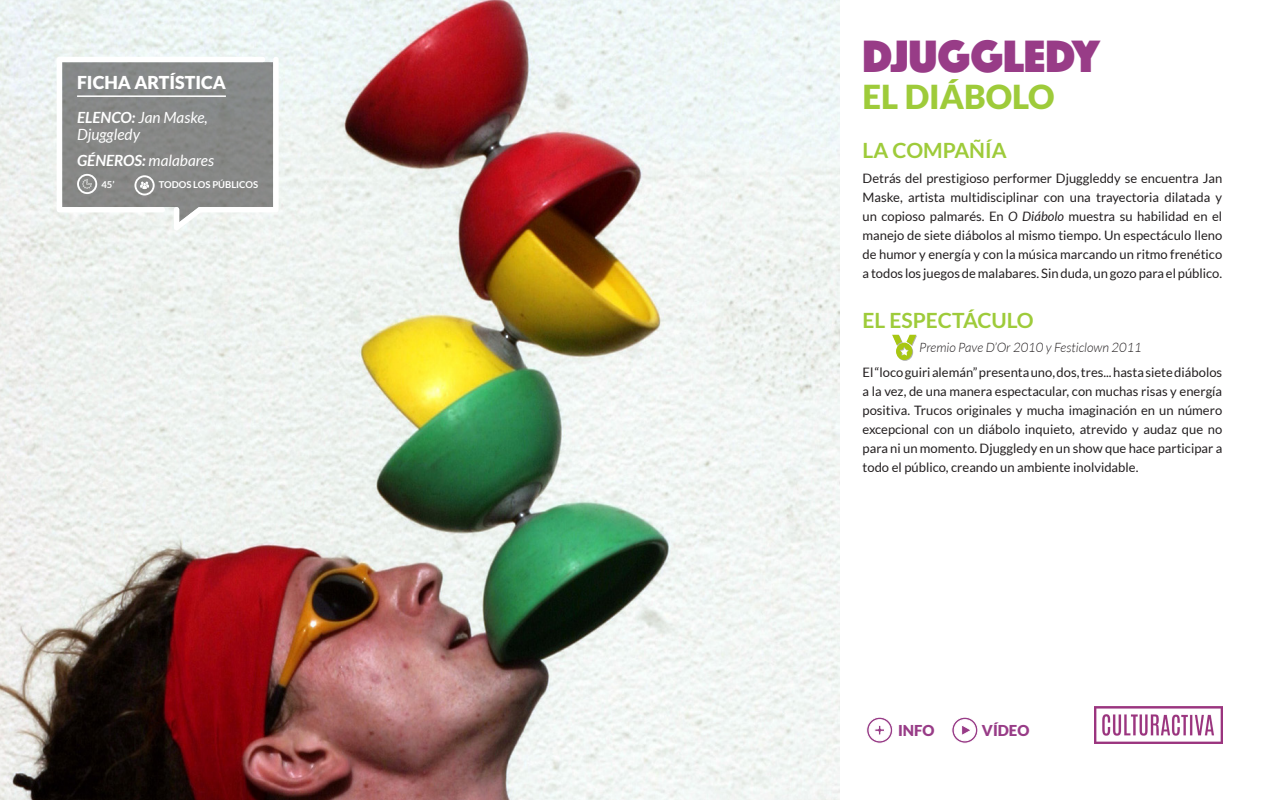
<style>
.page{position:relative;width:1279px;height:800px;background:#fff}
.page>*{position:absolute;margin:0;border:0;box-sizing:border-box;transform-origin:0 0}
.compañia{font:47px "Phosphate Solid";color:#983c87}
.espectaculo{font:900 33px "Lato";color:#9ecb3a}
.t1{font:700 21px "Lato";color:#9ecb3a}
.t2{font:900 17.8px "Lato";color:#fff}
.t3{font:italic 15.4px/17px "Lato";color:#fff}
.t4{font:900 15px "Lato";color:#983c87}
.t5{font:13px/19px "Lato";color:#231f20;text-align:justify}
.t6{font:italic 300 13px "Lato";color:#231f20}
.t7{font:700 9.5px "Lato";color:#fff}
.s1{font-weight:700}
.s2{font-style:italic}
</style>
<div class="page">
<img style="left:0;top:0;width:840px;height:799px">
<svg style="left:866px;top:717px;width:26px;height:26px"></svg>
<svg style="left:952px;top:717px;width:26px;height:26px"></svg>
<svg style="left:57px;top:57px;width:222px;height:173px"></svg>
<svg style="left:892px;top:334px;width:25px;height:27px"></svg>
<img style="left:1094px;top:706px;width:128px;height:37px">
<p class="t2" style="left:77px;top:72px;width:150px">FICHA ARTÍSTICA</p>
<p class="t3" style="left:77px;top:109px;width:132px"><span class="s1">ELENCO:</span> Jan Maske,<br>Djuggledy</p>
<p class="t3" style="left:77px;top:152px;width:138px"><span class="s1">GÉNEROS:</span> malabares</p>
<p class="t7" style="left:101px;top:179px;width:15px">45’</p>
<p class="t7" style="left:159px;top:179px;width:101px">TODOS LOS PÚBLICOS</p>
<p class="compañia" style="left:862px;top:23px;width:239px">DJUGGLEDY</p>
<p class="espectaculo" style="left:862px;top:78px;width:193px">EL DIÁBOLO</p>
<p class="t1" style="left:862px;top:139px;width:146px">LA COMPAÑÍA</p>
<p class="t5" style="left:862px;top:169px;width:361px">Detrás del prestigioso performer Djuggleddy se encuentra Jan Maske, artista multidisciplinar con una trayectoria dilatada y un copioso palmarés. En <span class="s2">O Diábolo</span> muestra su habilidad en el manejo de siete diábolos al mismo tiempo. Un espectáculo lleno de humor y energía y con la música marcando un ritmo frenético a todos los juegos de malabares. Sin duda, un gozo para el público.</p>
<p class="t1" style="left:862px;top:308px;width:172px">EL ESPECTÁCULO</p>
<p class="t6" style="left:919px;top:340px;width:224px">Premio Pave D’Or 2010 y Festiclown 2011</p>
<p class="t5" style="left:862px;top:362px;width:361px">El “loco guiri alemán” presenta uno, dos, tres... hasta siete diábolos a la vez, de una manera espectacular, con muchas risas y energía positiva. Trucos originales y mucha imaginación en un número excepcional con un diábolo inquieto, atrevido y audaz que no para ni un momento. Djuggledy en un show que hace participar a todo el público, creando un ambiente inolvidable.</p>
<p class="t4" style="left:898px;top:721px;width:38px">INFO</p>
<p class="t4" style="left:982px;top:721px;width:49px">VÍDEO</p>
</div>
